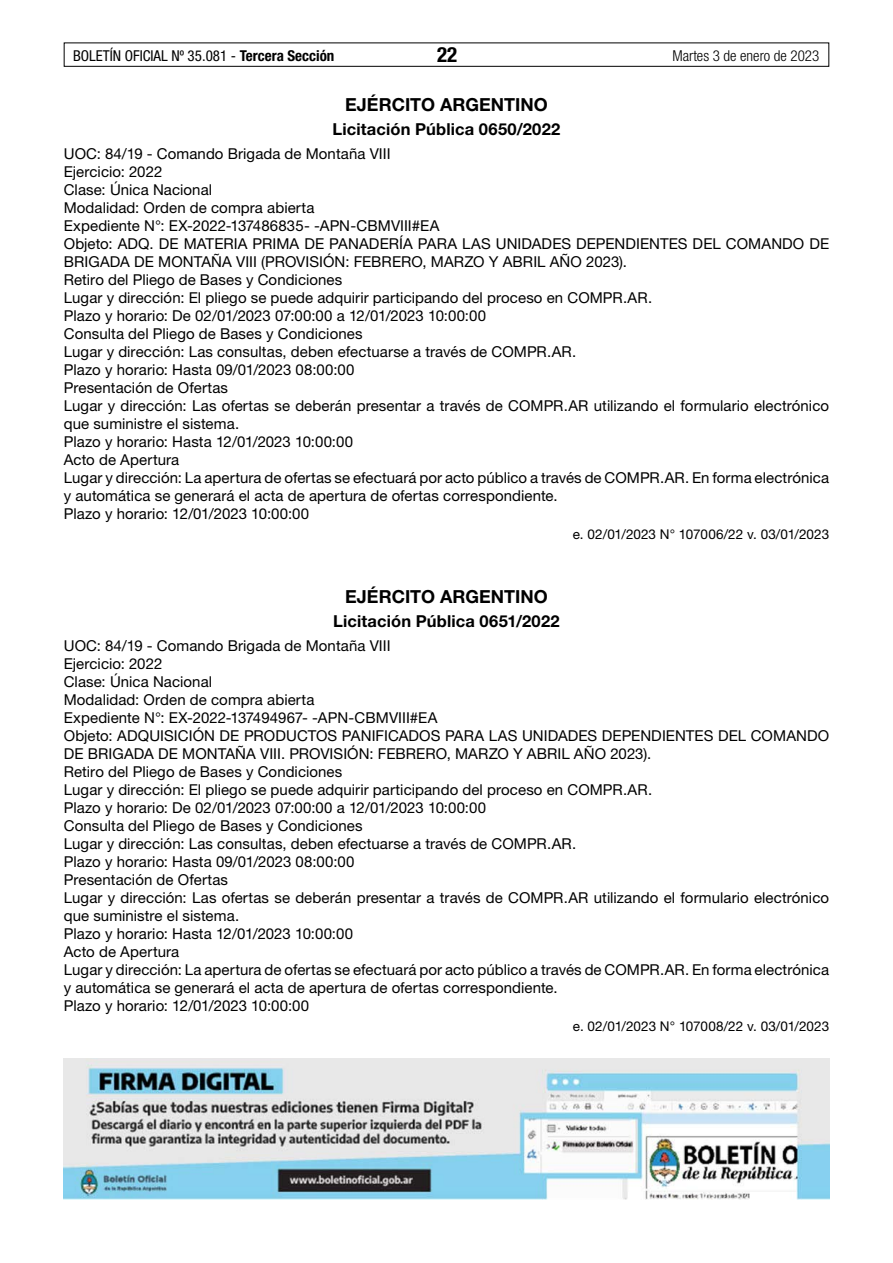
<style>
.page{position:relative;width:893px;height:1263px;background:#fff}
.page>*{position:absolute;margin:0;border:0;box-sizing:border-box;transform-origin:0 0}
.t1{font:700 condensed 21px "Helvetica Neue LT Std";color:#000}
.t2{font:700 18px "Helvetica Neue LT Std";color:#000}
.t3{font:700 16.5px "Helvetica Neue LT Std";letter-spacing:.01em;color:#000}
.t4{font:15px/18px "Helvetica Neue LT Std";letter-spacing:.005em;color:#000}
.t5{font:condensed 15px "Helvetica Neue LT Std";color:#000}
.t6{font:300 condensed 15px "Helvetica Neue LT Std";color:#000}
.t7{font:13.5px "Helvetica Neue LT Std";letter-spacing:-.005em;color:#000}
.s1{font-weight:700}
</style>
<div class="page">
<div style="left:64px;top:43px;width:765px;height:24px;border:1px solid #000"></div>
<img style="left:64px;top:1059px;width:765px;height:140px">
<p class="t5" style="left:73px;top:47px;width:263px">BOLETÍN OFICIAL Nº 35.081 - <span class="s1">Tercera Sección</span></p>
<h1 class="t1" style="left:437px;top:42px;width:22px">22</h1>
<p class="t6" style="left:672px;top:47px;width:148px">Martes 3 de enero de 2023</p>
<p class="t2" style="left:345px;top:93px;width:204px">EJÉRCITO ARGENTINO</p>
<p class="t3" style="left:333px;top:119px;width:229px">Licitación Pública 0650/2022</p>
<p class="t4" style="left:64px;top:145px;width:767px">UOC: 84/19 - Comando Brigada de Montaña VIII<br>Ejercicio: 2022<br>Clase: Única Nacional<br>Modalidad: Orden de compra abierta<br>Expediente N°: EX-2022-137486835- -APN-CBMVIII#EA<br>Objeto: ADQ. DE MATERIA PRIMA DE PANADERÍA PARA LAS UNIDADES DEPENDIENTES DEL COMANDO DE BRIGADA DE MONTAÑA VIII (PROVISIÓN: FEBRERO, MARZO Y ABRIL AÑO 2023).<br>Retiro del Pliego de Bases y Condiciones<br>Lugar y dirección: El pliego se puede adquirir participando del proceso en COMPR.AR.<br>Plazo y horario: De 02/01/2023 07:00:00 a 12/01/2023 10:00:00<br>Consulta del Pliego de Bases y Condiciones<br>Lugar y dirección: Las consultas, deben efectuarse a través de COMPR.AR.<br>Plazo y horario: Hasta 09/01/2023 08:00:00<br>Presentación de Ofertas<br>Lugar y dirección: Las ofertas se deberán presentar a través de COMPR.AR utilizando el formulario electrónico que suministre el sistema.<br>Plazo y horario: Hasta 12/01/2023 10:00:00<br>Acto de Apertura<br>Lugar y dirección: La apertura de ofertas se efectuará por acto público a través de COMPR.AR. En forma electrónica y automática se generará el acta de apertura de ofertas correspondiente.<br>Plazo y horario: 12/01/2023 10:00:00</p>
<p class="t7" style="left:573px;top:526px;width:258px">e. 02/01/2023 N° 107006/22 v. 03/01/2023</p>
<p class="t2" style="left:345px;top:585px;width:204px">EJÉRCITO ARGENTINO</p>
<p class="t3" style="left:333px;top:611px;width:228px">Licitación Pública 0651/2022</p>
<p class="t4" style="left:64px;top:637px;width:767px">UOC: 84/19 - Comando Brigada de Montaña VIII<br>Ejercicio: 2022<br>Clase: Única Nacional<br>Modalidad: Orden de compra abierta<br>Expediente N°: EX-2022-137494967- -APN-CBMVIII#EA<br>Objeto: ADQUISICIÓN DE PRODUCTOS PANIFICADOS PARA LAS UNIDADES DEPENDIENTES DEL COMANDO DE BRIGADA DE MONTAÑA VIII. PROVISIÓN: FEBRERO, MARZO Y ABRIL AÑO 2023).<br>Retiro del Pliego de Bases y Condiciones<br>Lugar y dirección: El pliego se puede adquirir participando del proceso en COMPR.AR.<br>Plazo y horario: De 02/01/2023 07:00:00 a 12/01/2023 10:00:00<br>Consulta del Pliego de Bases y Condiciones<br>Lugar y dirección: Las consultas, deben efectuarse a través de COMPR.AR.<br>Plazo y horario: Hasta 09/01/2023 08:00:00<br>Presentación de Ofertas<br>Lugar y dirección: Las ofertas se deberán presentar a través de COMPR.AR utilizando el formulario electrónico que suministre el sistema.<br>Plazo y horario: Hasta 12/01/2023 10:00:00<br>Acto de Apertura<br>Lugar y dirección: La apertura de ofertas se efectuará por acto público a través de COMPR.AR. En forma electrónica y automática se generará el acta de apertura de ofertas correspondiente.<br>Plazo y horario: 12/01/2023 10:00:00</p>
<p class="t7" style="left:573px;top:1018px;width:258px">e. 02/01/2023 N° 107008/22 v. 03/01/2023</p>
</div>
